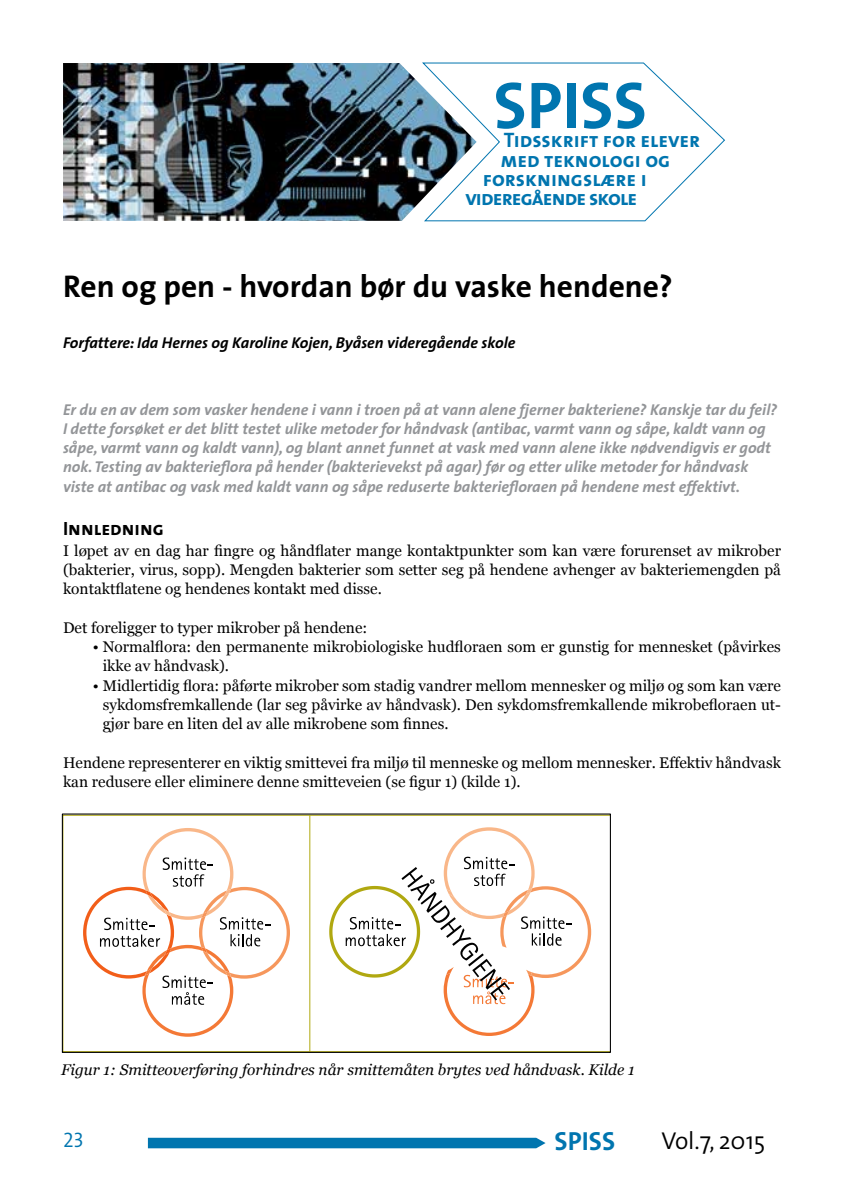
<style>
.page{position:relative;width:844px;height:1191px;background:#fff}
.page>*{position:absolute;margin:0;border:0;box-sizing:border-box;transform-origin:0 0}
.t1{font:66.5px "The Sans Bold Caps";color:#0075af}
.t2{font:700 31.5px "The Sans";color:#000}
.t3{font:26.25px "The Sans Bold Caps";color:#0075af}
.t4{font:300 24.5px "The Sans";color:#000}
.t5{font:21px "The Sans Bold Caps";color:#0075af}
.t6{font:21px "The Sans Bold Caps";letter-spacing:-.04em;color:#0075af}
.t7{font:21px "The Sans Semi Light Caps";color:#0075af}
.t8{font:19.25px "The Sans Bold Caps";letter-spacing:.005em;color:#000}
.t9{font:italic 700 15.75px/19.2px "The Sans";color:#939598}
.t10{font:italic 700 15.75px "The Sans";color:#000}
.t11{font:15.4px/19.2px "Georgia";color:#000;text-align:justify}
.t12{font:italic 15.4px "Georgia";color:#000}
</style>
<div class="page">
<svg style="left:148px;top:1137px;width:397px;height:11px;background:#147fb5"></svg>
<img style="left:63px;top:63px;width:358px;height:158px">
<svg style="left:64px;top:815px;width:544px;height:236px"></svg>
<hr style="left:309px;top:815px;width:1px;height:236px;background:#b0a810">
<div style="left:62px;top:813px;width:548px;height:240px;border:1px solid #000"></div>
<svg style="left:421px;top:62px;width:304px;height:160px"></svg>
<h1 class="t1" style="left:493px;top:50px;width:155px">SPISS</h1>
<h3 class="t5" style="left:503px;top:123px;width:198px">Tidsskrift for elever</h3>
<h3 class="t5" style="left:500px;top:142px;width:171px">med teknologi og</h3>
<h3 class="t5" style="left:482px;top:161px;width:165px">forskningslære i</h3>
<h3 class="t6" style="left:465px;top:180px;width:173px">videregående skole</h3>
<h2 class="t2" style="left:63px;top:260px;width:611px">Ren og pen - hvordan bør du vaske hendene?</h2>
<p class="t10" style="left:63px;top:329px;width:454px">Forfattere: Ida Hernes og Karoline Kojen, Byåsen videregående skole</p>
<p class="t9" style="left:63px;top:399px;width:715px">Er du en av dem som vasker hendene i vann i troen på at vann alene fjerner bakteriene? Kanskje tar du feil?<br>I dette forsøket er det blitt testet ulike metoder for håndvask (antibac, varmt vann og såpe, kaldt vann og såpe, varmt vann og kaldt vann), og blant annet funnet at vask med vann alene ikke nødvendigvis er godt nok. Testing av bakterieflora på hender (bakterievekst på agar) før og etter ulike metoder for håndvask viste at antibac og vask med kaldt vann og såpe reduserte bakteriefloraen på hendene mest effektivt.</p>
<p class="t8" style="left:63px;top:512px;width:102px">Innledning</p>
<p class="t11" style="left:63px;top:541px;width:719px">I løpet av en dag har fingre og håndflater mange kontaktpunkter som kan være forurenset av mikrober (bakterier, virus, sopp). Mengden bakterier som setter seg på hendene avhenger av bakteriemengden på kontaktflatene og hendenes kontakt med disse.</p>
<p class="t11" style="left:63px;top:618px;width:306px">Det foreligger to typer mikrober på hendene:</p>
<p class="t11" style="left:103px;top:637px;width:679px;text-indent:-10px">• Normalflora: den permanente mikrobiologiske hudfloraen som er gunstig for mennesket (påvirkes ikke av håndvask).</p>
<p class="t11" style="left:103px;top:676px;width:679px;text-indent:-10px">• Midlertidig flora: påførte mikrober som stadig vandrer mellom mennesker og miljø og som kan være sykdomsfremkallende (lar seg påvirke av håndvask). Den sykdomsfremkallende mikrobefloraen ut&shy;gjør bare en liten del av alle mikrobene som finnes.</p>
<p class="t11" style="left:63px;top:753px;width:719px">Hendene representerer en viktig smittevei fra miljø til menneske og mellom mennesker. Effektiv håndvask kan redusere eller eliminere denne smitteveien (se figur 1) (kilde 1).</p>
<p class="t12" style="left:61px;top:1060px;width:574px">Figur 1: Smitteoverføring forhindres når smittemåten brytes ved håndvask. Kilde 1</p>
<h3 class="t7" style="left:63px;top:1122px;width:23px">23</h3>
<h3 class="t3" style="left:554px;top:1119px;width:62px">SPISS</h3>
<h3 class="t4" style="left:661px;top:1120px;width:105px">Vol.7, 2015</h3>
</div>
